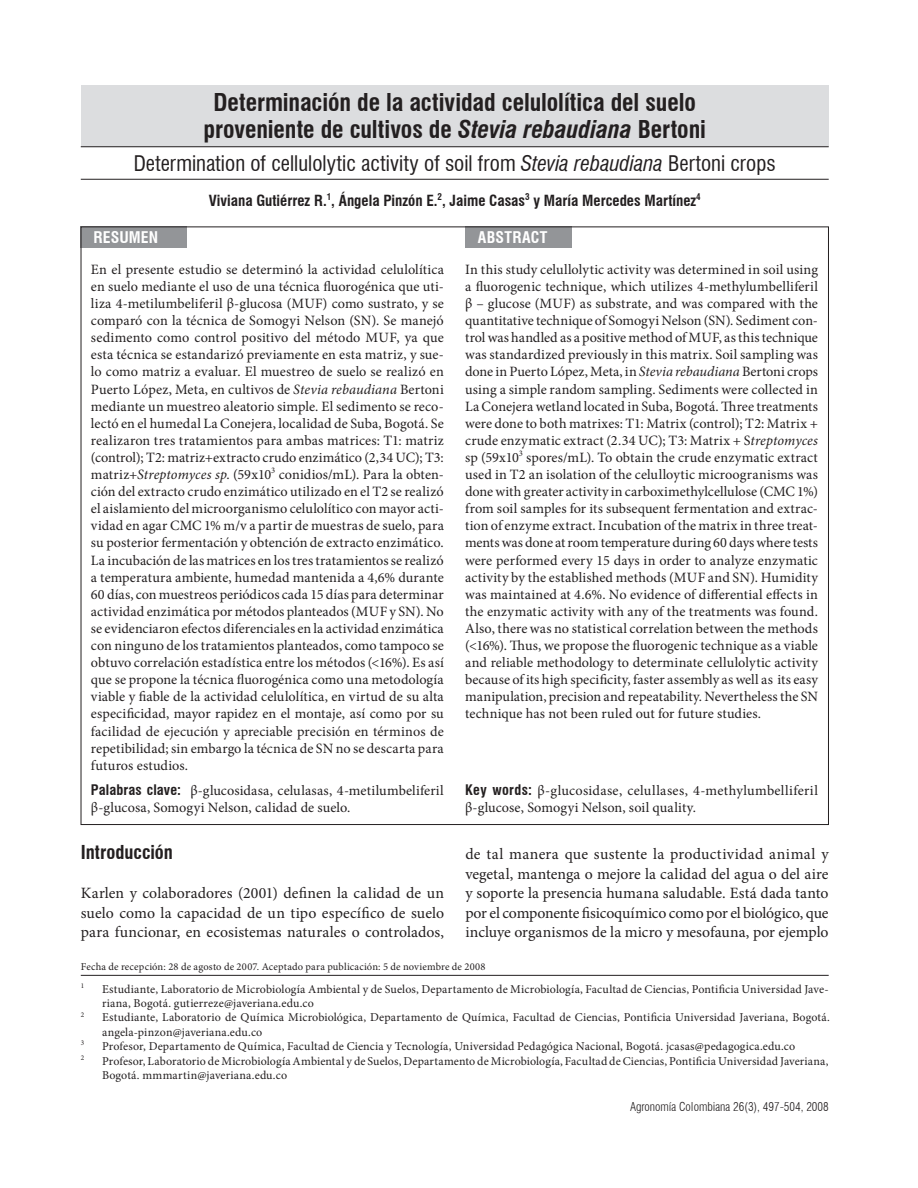
<style>
.page{position:relative;width:918px;height:1188px;background:#fff}
.page>*{position:absolute;margin:0;border:0;box-sizing:border-box;transform-origin:0 0}
.t1{font:700 condensed 24px/27px "Swiss 721 BT";letter-spacing:-.005em;color:#231f20;text-align:center}
.t2{font:condensed 21px "Swiss 721 BT";color:#231f20}
.t3{font:700 condensed 18.75px "Swiss 721 BT";color:#231f20}
.t4{font:15.75px/19.5px "Minion Pro";color:#231f20;text-align:justify}
.t5{font:700 condensed 15.75px "Swiss 721 BT";letter-spacing:.01em;color:#fff}
.t6{font:700 condensed 15px "Swiss 721 BT";color:#231f20}
.t7{font:14.25px/17.1px "Minion Pro";letter-spacing:.01em;color:#231f20;text-align:justify}
.t8{font:12px/14.4px "Minion Pro";letter-spacing:.01em;color:#231f20}
.t9{font:300 condensed 12px "Swiss 721 BT";color:#231f20}
.t10{font:10.5px "Minion Pro";letter-spacing:.015em;color:#231f20}
.t11{font:7.2px "Minion Pro";color:#231f20}
.s1{font-style:italic}
.s2{font-family:"Swiss 721 BT";font-weight:700;font-stretch:condensed}
</style>
<div class="page">
<div style="left:81px;top:85px;width:748px;height:61px;background:#dcdddf"></div>
<div style="left:81px;top:227px;width:106px;height:21px;background:#939598"></div>
<div style="left:465px;top:227px;width:106px;height:21px;background:#939598"></div>
<hr style="left:81px;top:975px;width:748px;height:1px;background:#231f20">
<hr style="left:81px;top:147px;width:748px;height:1px;background:#231f20">
<hr style="left:81px;top:179px;width:748px;height:1px;background:#231f20">
<h1 class="t1" style="left:203px;top:89px;width:504px">Determinación de la actividad celulolítica del suelo proveniente de cultivos de <span class="s1">Stevia rebaudiana</span> Bertoni</h1>
<h2 class="t2" style="left:134px;top:150px;width:643px">Determination of cellulolytic activity of soil from <span class="s1">Stevia rebaudiana</span> Bertoni crops</h2>
<p class="t6" style="left:209px;top:191px;width:494px">Viviana Gutiérrez R.<sup>1</sup>, Ángela Pinzón E.<sup>2</sup>, Jaime Casas<sup>3</sup> y María Mercedes Martínez<sup>4</sup></p>
<p class="t5" style="left:94px;top:228px;width:66px">RESUMEN</p>
<p class="t5" style="left:478px;top:228px;width:71px">ABSTRACT</p>
<p class="t7" style="left:91px;top:261px;width:354px">En el presente estudio se determinó la actividad celulolítica en suelo mediante el uso de una técnica fluorogénica que uti&shy;liza 4-metilumbeliferil β-glucosa (MUF) como sustrato, y se comparó con la técnica de Somogyi Nelson (SN). Se manejó sedimento como control positivo del método MUF, ya que esta técnica se estandarizó previamente en esta matriz, y sue&shy;lo como matriz a evaluar. El muestreo de suelo se realizó en Puerto López, Meta, en cultivos de <span class="s1">Stevia rebaudiana</span> Bertoni mediante un muestreo aleatorio simple. El sedimento se reco&shy;lectó en el humedal La Conejera, localidad de Suba, Bogotá. Se realizaron tres tratamientos para ambas matrices: T1: matriz (control); T2: matriz+extracto crudo enzimático (2,34 UC); T3: matriz+<span class="s1">Streptomyces sp</span>. (59x10<sup>3</sup> conidios/mL). Para la obten&shy;ción del extracto crudo enzimático utilizado en el T2 se realizó el aislamiento del microorganismo celulolítico con mayor acti&shy;vidad en agar CMC 1% m/v a partir de muestras de suelo, para su posterior fermentación y obtención de extracto enzimático.<br>La incubación de las matrices en los tres tratamientos se realizó a temperatura ambiente, humedad mantenida a 4,6% durante 60 días, con muestreos periódicos cada 15 días para determinar actividad enzimática por métodos planteados (MUF y SN). No se evidenciaron efectos diferenciales en la actividad enzimática con ninguno de los tratamientos planteados, como tampoco se obtuvo correlación estadística entre los métodos (&lt;16%). Es así que se propone la técnica fluorogénica como una metodología viable y fiable de la actividad celulolítica, en virtud de su alta especificidad, mayor rapidez en el montaje, así como por su facilidad de ejecución y apreciable precisión en términos de repetibilidad; sin embargo la técnica de SN no se descarta para futuros estudios.</p>
<p class="t7" style="left:465px;top:261px;width:354px">In this study celullolytic activity was determined in soil using a fluorogenic technique, which utilizes 4-methylumbelliferil β – glucose (MUF) as substrate, and was compared with the quantitative technique of Somogyi Nelson (SN). Sediment con&shy;trol was handled as a positive method of MUF, as this technique was standardized previously in this matrix. Soil sampling was done in Puerto López, Meta, in <span class="s1">Stevia rebaudiana</span> Bertoni crops using a simple random sampling. Sediments were collected in La Conejera wetland located in Suba, Bogotá. Three treatments were done to both matrixes: T1: Matrix (control); T2: Matrix + crude enzymatic extract (2.34 UC); T3: Matrix + S<span class="s1">treptomyces </span>sp (59x10<sup>3</sup> spores/mL). To obtain the crude enzymatic extract used in T2 an isolation of the celulloytic microogranisms was done with greater activity in carboximethylcellulose (CMC 1%) from soil samples for its subsequent fermentation and extrac&shy;tion of enzyme extract. Incubation of the matrix in three treat&shy;ments was done at room temperature during 60 days where tests were performed every 15 days in order to analyze enzymatic activity by the established methods (MUF and SN). Humidity was maintained at 4.6%. No evidence of differential effects in the enzymatic activity with any of the treatments was found.<br>Also, there was no statistical correlation between the methods (&lt;16%). Thus, we propose the fluorogenic technique as a viable and reliable methodology to determinate cellulolytic activity because of its high specificity, faster assembly as well as its easy manipulation, precision and repeatability. Nevertheless the SN technique has not been ruled out for future studies.</p>
<p class="t7" style="left:465px;top:782px;width:354px"><span class="s2">Key words:</span> β-glucosidase, celullases, 4-methylumbelliferil β-glucose, Somogyi Nelson, soil quality.</p>
<p class="t7" style="left:91px;top:782px;width:354px"><span class="s2">Palabras clave:</span> β-glucosidasa, celulasas, 4-metilumbeliferil β-glucosa, Somogyi Nelson, calidad de suelo.</p>
<h3 class="t3" style="left:81px;top:841px;width:94px">Introducción</h3>
<p class="t4" style="left:81px;top:883px;width:365px">Karlen y colaboradores (2001) definen la calidad de un suelo como la capacidad de un tipo específico de suelo para funcionar, en ecosistemas naturales o controlados,</p>
<p class="t4" style="left:465px;top:845px;width:365px">de tal manera que sustente la productividad animal y vegetal, mantenga o mejore la calidad del agua o del aire y soporte la presencia humana saludable. Está dada tanto por el componente fisicoquímico como por el biológico, que incluye organismos de la micro y mesofauna, por ejemplo</p>
<p class="t10" style="left:81px;top:959px;width:406px">Fecha de recepción: 28 de agosto de 2007. Aceptado para publicación: 5 de noviembre de 2008</p>
<p class="t11" style="left:81px;top:981px;width:5px">1</p>
<p class="t8" style="left:102px;top:982px;width:728px">Estudiante, Laboratorio de Microbiología Ambiental y de Suelos, Departamento de Microbiología, Facultad de Ciencias, Pontificia Universidad Jave&shy;riana, Bogotá. gutierreze@javeriana.edu.co</p>
<p class="t11" style="left:81px;top:1009px;width:5px">2</p>
<p class="t8" style="left:102px;top:1010px;width:729px">Estudiante, Laboratorio de Química Microbiológica, Departamento de Química, Facultad de Ciencias, Pontificia Universidad Javeriana, Bogotá. angela-pinzon@javeriana.edu.co</p>
<p class="t11" style="left:81px;top:1038px;width:5px">3</p>
<p class="t8" style="left:102px;top:1039px;width:695px">Profesor, Departamento de Química, Facultad de Ciencia y Tecnología, Universidad Pedagógica Nacional, Bogotá. jcasas@pedagogica.edu.co</p>
<p class="t11" style="left:81px;top:1053px;width:5px">2</p>
<p class="t8" style="left:102px;top:1054px;width:728px">Profesor, Laboratorio de Microbiología Ambiental y de Suelos, Departamento de Microbiología, Facultad de Ciencias, Pontificia Universidad Javeriana,<br>Bogotá. mmmartin@javeriana.edu.co</p>
<p class="t9" style="left:630px;top:1100px;width:200px">Agronomía Colombiana 26(3), 497-504, 2008</p>
</div>
